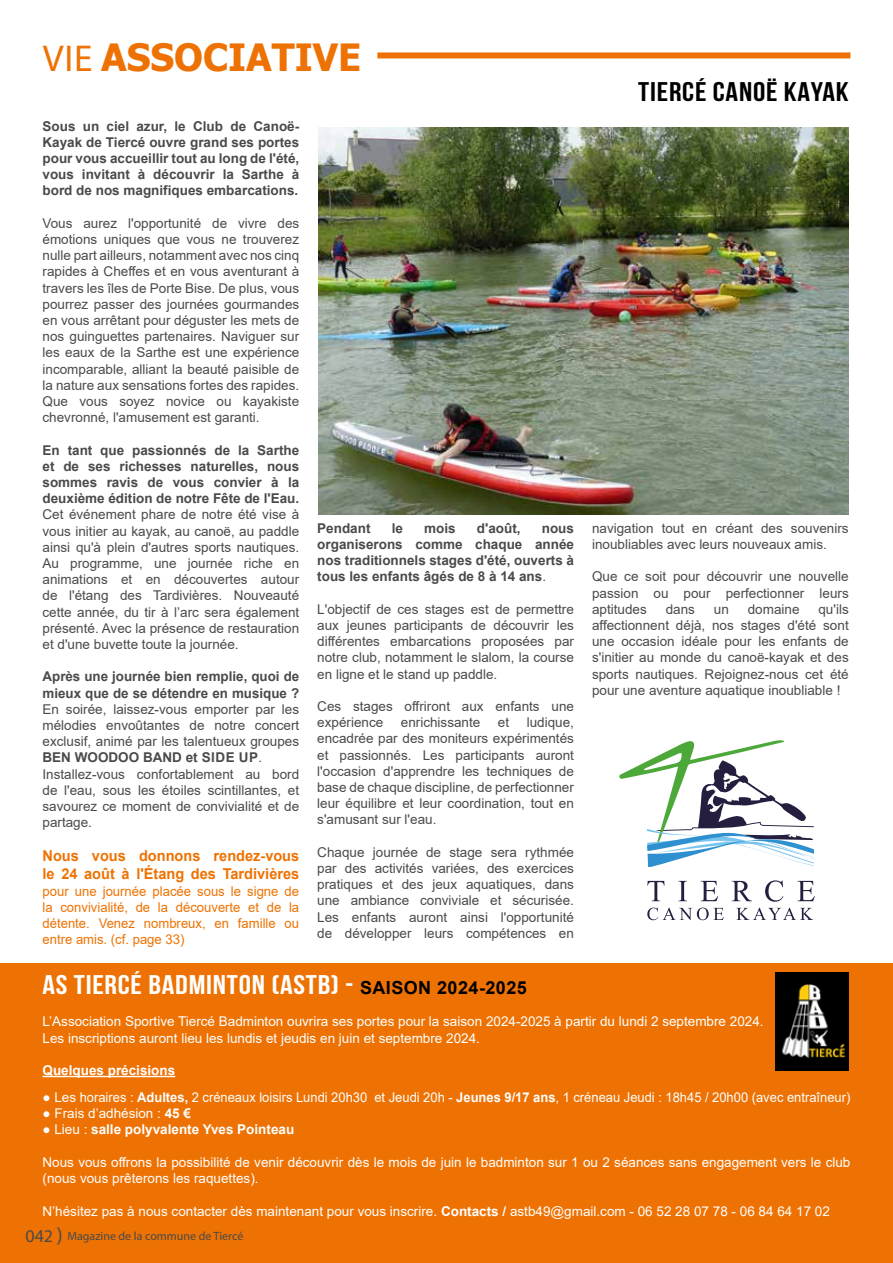
<style>
.page{position:relative;width:893px;height:1263px;background:#fff}
.page>*{position:absolute;margin:0;border:0;box-sizing:border-box;transform-origin:0 0}
.t1{font:700 37.5px "Tahoma";color:#ee7203}
.t2{font:700 27px "Bebas Neue";letter-spacing:.025em;color:#fff;scale:1.15 1}
.t3{font:700 27px "Bebas Neue";letter-spacing:.025em;color:#000;scale:1.15 1}
.t4{font:700 15px/18px "Arial";color:#ee7203}
.t5{font:13.5px/16.2px "Arial";color:#4a4a49;text-align:justify}
.t6{font:13.5px/16.2px "Arial";color:#fff}
.t7{font:700 13.5px/16.2px "Arial";color:#4a4a49;text-align:justify}
.t8{font:13.5px/16.2px "Arial";color:#ee7203;text-align:justify}
.t9{font:700 13.5px "Arial";color:#fff}
.t10{font:12px "Myriad Pro";color:#4a4a49}
.s1{font-family:"Myriad Pro";font-weight:400}
.s2{font-weight:700}
.s3{font-weight:400}
.s4{font-family:"Arial";font-size:18px;color:#000}
.s5{font-size:18px}
.s6{font-size:21px}
</style>
<div class="page">
<div style="left:0;top:964px;width:893px;height:299px;background:#ee7203"></div>
<hr style="left:43px;top:1076px;width:132px;height:1px;background:#fff">
<img style="left:318px;top:127px;width:531px;height:387px">
<svg style="left:647px;top:907px;width:77px;height:13px"></svg>
<svg style="left:647px;top:881px;width:17px;height:20px"></svg>
<svg style="left:678px;top:881px;width:9px;height:20px"></svg>
<svg style="left:701px;top:881px;width:17px;height:20px"></svg>
<svg style="left:732px;top:880px;width:83px;height:40px"></svg>
<svg style="left:619px;top:740px;width:195px;height:126px"></svg>
<img style="left:775px;top:973px;width:74px;height:97px">
<div style="left:377px;top:52px;width:473px;height:6px;background:#ee7203"></div>
<h1 class="t1" style="left:43px;top:31px;width:320px"><span class="s1">VIE</span> ASSOCIATIVE</h1>
<p class="t7" style="left:43px;top:118px;width:258px">Sous un ciel azur, le Club de Canoë-Kayak de Tiercé ouvre grand ses portes pour vous accueillir tout au long de l'été, vous invitant à découvrir la Sarthe à bord de nos magnifiques embarcations.</p>
<p class="t5" style="left:43px;top:215px;width:258px">Vous aurez l'opportunité de vivre des émotions uniques que vous ne trouverez nulle part ailleurs, notamment avec nos cinq rapides à Cheffes et en vous aventurant à travers les îles de Porte Bise. De plus, vous pourrez passer des journées gourmandes en vous arrêtant pour déguster les mets de nos guinguettes partenaires. Naviguer sur les eaux de la Sarthe est une expérience incomparable, alliant la beauté paisible de la nature aux sensations fortes des rapides.<br>Que vous soyez novice ou kayakiste chevronné, l'amusement est garanti.</p>
<p class="t7" style="left:43px;top:442px;width:258px">En tant que passionnés de la Sarthe et de ses richesses naturelles, nous sommes ravis de vous convier à la deuxième édition de notre Fête de l'Eau.</p>
<p class="t5" style="left:43px;top:506px;width:258px">Cet événement phare de notre été vise à vous initier au kayak, au canoë, au paddle ainsi qu'à plein d'autres sports nautiques.<br>Au programme, une journée riche en animations et en découvertes autour de l'étang des Tardivières. Nouveauté cette année, du tir à l’arc sera également présenté. Avec la présence de restauration et d'une buvette toute la journée.</p>
<p class="t7" style="left:43px;top:669px;width:258px">Après une journée bien remplie, quoi de mieux que de se détendre en musique ?</p>
<p class="t5" style="left:43px;top:701px;width:258px;text-align:left">En soirée, laissez-vous emporter par les mélodies envoûtantes de notre concert exclusif, animé par les talentueux groupes <span class="s2">BEN WOODOO BAND et SIDE UP</span>.<br>Installez-vous confortablement au bord de l'eau, sous les étoiles scintillantes, et savourez ce moment de convivialité et de partage.</p>
<p class="t4" style="left:43px;top:847px;width:258px">Nous vous donnons rendez-vous le 24 août à l'Étang des Tardivières</p>
<p class="t8" style="left:43px;top:883px;width:258px">pour une journée placée sous le signe de la convivialité, de la découverte et de la détente. Venez nombreux, en famille ou entre amis. (cf. page 33)</p>
<p class="t7" style="left:317px;top:520px;width:55px">Pendant</p>
<p class="t7" style="left:392px;top:520px;width:13px">le</p>
<p class="t7" style="left:424px;top:520px;width:33px">mois</p>
<p class="t7" style="left:477px;top:520px;width:45px">d'août,</p>
<p class="t7" style="left:317px;top:520px;width:258px;text-indent:224px">nous organiserons comme chaque année nos traditionnels stages d'été, ouverts à tous les enfants âgés de 8 à 14 ans<span class="s3">.</span></p>
<p class="t5" style="left:317px;top:601px;width:258px">L'objectif de ces stages est de permettre aux jeunes participants de découvrir les différentes embarcations proposées par notre club, notamment le slalom, la course en ligne et le stand up paddle.</p>
<p class="t5" style="left:317px;top:698px;width:258px">Ces stages offriront aux enfants une expérience</p>
<p class="t5" style="left:317px;top:714px;width:258px;text-indent:209px">ludique, encadrée par des moniteurs expérimentés et passionnés. Les participants auront l'occasion d'apprendre les techniques de base de chaque discipline, de perfectionner leur équilibre et leur coordination, tout en s'amusant sur l'eau.</p>
<p class="t5" style="left:317px;top:844px;width:258px">Chaque journée de stage sera rythmée par des activités variées, des exercices pratiques et des jeux aquatiques, dans une ambiance conviviale et sécurisée.<br>Les enfants auront ainsi l'opportunité de développer leurs compétences en</p>
<p class="t5" style="left:401px;top:714px;width:81px">enrichissante</p>
<p class="t5" style="left:498px;top:714px;width:13px">et</p>
<h2 class="t3" style="left:638px;top:77px;width:185px">TIERCÉ CANOË KAYAK</h2>
<p class="t5" style="left:592px;top:520px;width:258px">navigation tout en créant des souvenirs inoubliables avec leurs nouveaux amis.</p>
<p class="t5" style="left:592px;top:568px;width:258px">Que ce soit pour découvrir une nouvelle passion ou pour perfectionner leurs aptitudes</p>
<p class="t5" style="left:592px;top:601px;width:258px;text-indent:226px">qu'ils affectionnent déjà, nos stages d'été sont une occasion idéale pour les enfants de s'initier au monde du canoë-kayak et des sports nautiques. Rejoignez-nous cet été pour une aventure aquatique inoubliable !</p>
<p class="t5" style="left:666px;top:601px;width:31px">dans</p>
<p class="t5" style="left:714px;top:601px;width:17px">un</p>
<p class="t5" style="left:748px;top:601px;width:53px">domaine</p>
<h2 class="t2" style="left:43px;top:970px;width:423px">AS TIERCÉ BADMINTON (ASTB) - <span class="s4">SAISON 2024-2025</span></h2>
<p class="t6" style="left:43px;top:1013px;width:723px">L’Association Sportive Tiercé Badminton ouvrira ses portes pour la saison 2024-2025 à partir du lundi 2 septembre 2024.<br>Les inscriptions auront lieu les lundis et jeudis en juin et septembre 2024.</p>
<p class="t9" style="left:43px;top:1061px;width:134px">Quelques précisions</p>
<p class="t6" style="left:43px;top:1089px;width:809px">● Les horaires : <span class="s2">Adultes,</span> 2 créneaux loisirs Lundi 20h30 et Jeudi 20h - <span class="s2">Jeunes 9/17 ans</span>, 1 créneau Jeudi : 18h45 / 20h00 (avec entraîneur)</p>
<p class="t6" style="left:43px;top:1105px;width:150px">● Frais d’adhésion : <span class="s2">45 €</span></p>
<p class="t9" style="left:43px;top:1120px;width:253px"><span class="s3">● Lieu :</span> salle polyvalente Yves Pointeau</p>
<p class="t6" style="left:43px;top:1154px;width:809px">Nous vous offrons la possibilité de venir découvrir dès le mois de juin le badminton sur 1 ou 2 séances sans engagement vers le club (nous vous prêterons les raquettes).</p>
<p class="t6" style="left:43px;top:1202px;width:789px">N’hésitez pas à nous contacter dès maintenant pour vous inscrire. <span class="s2">Contacts /</span> astb49@gmail.com - 06 52 28 07 78 - 06 84 64 17 02</p>
<p class="t10" style="left:26px;top:1228px;width:219px"><span class="s5">042</span> <span class="s6">)</span> Magazine de la commune de Tiercé</p>
</div>
